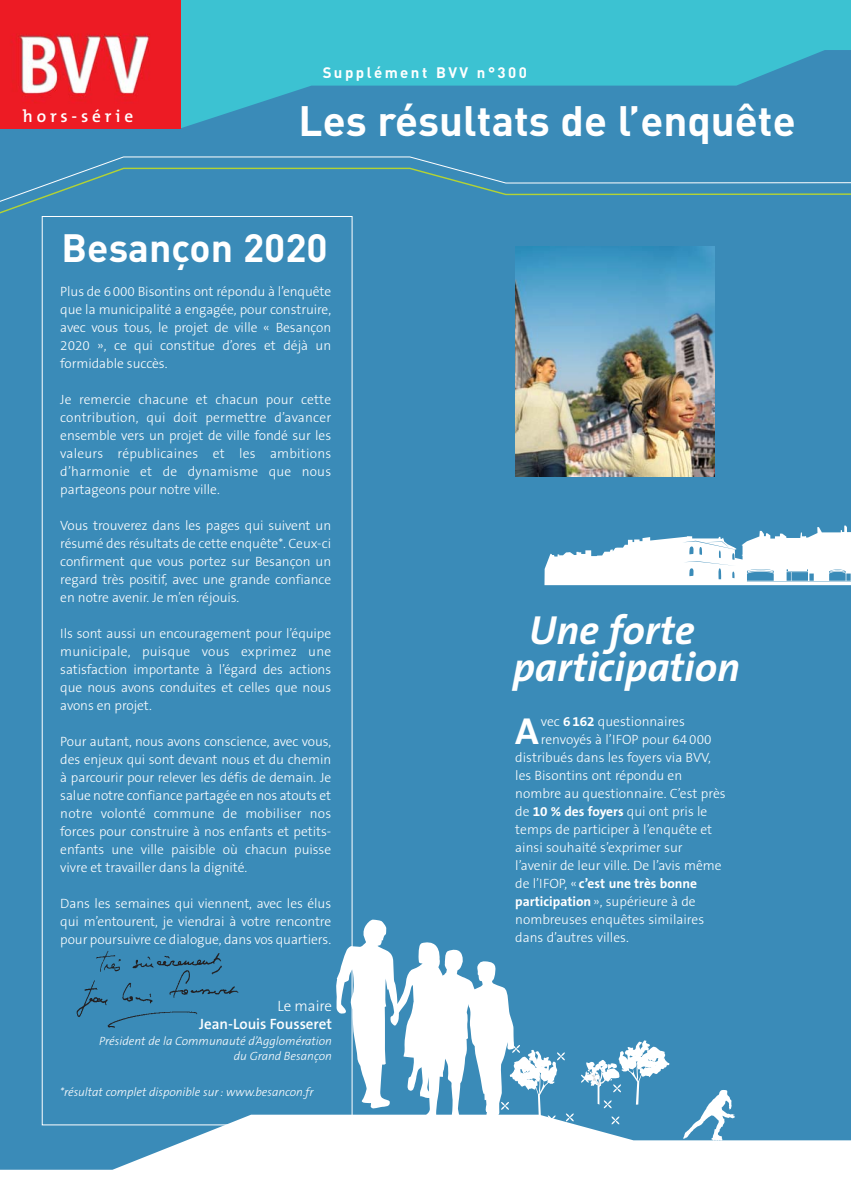
<style>
.page{position:relative;width:851px;height:1191px;background:#fff}
.page>*{position:absolute;margin:0;border:0;box-sizing:border-box;transform-origin:0 0}
.t1{font:700 42px "DIN";color:#fff}
.t2{font:italic 700 40.95px "The Sans B7";color:#fff}
.t3{font:700 39px "DIN";color:#fff}
.t4{font:700 37.8px "The Sans B7";color:#fff}
.t5{font:600 17.25px "The Mix B6";letter-spacing:.22em;color:#fff}
.t6{font:600 15px "The Sans B6";color:#fff}
.t7{font:700 15px "DIN";letter-spacing:.165em;color:#fff}
.t8{font:300 15px "The Sans B3";color:#fff}
.t9{font:300 13.5px/18px "The Sans B3";color:#fff;text-align:justify}
.t10{font:700 13.5px "The Sans B7";color:#fff}
.t11{font:italic 300 12px/14.4px "The Sans B3";letter-spacing:-.005em;color:#fff;text-align:right}
.s1{font-family:"The Sans B7";font-weight:700}
.s2{font-family:"The Sans B3";font-weight:300}
</style>
<div class="page">
<div style="left:0;top:35px;width:850px;height:1155px;background:#3a8bb8"></div>
<svg style="left:703px;top:1090px;width:29px;height:24px"></svg>
<svg style="left:544px;top:525px;width:306px;height:60px"></svg>
<svg style="left:0;top:1114px;width:850px;height:76px;fill:#fff"></svg>
<svg style="left:0;top:157px;width:850px;height:52px"></svg>
<svg style="left:336px;top:919px;width:333px;height:208px"></svg>
<img style="left:515px;top:246px;width:199px;height:231px">
<img style="left:76px;top:951px;width:163px;height:77px">
<svg style="left:181px;top:1px;width:669px;height:127px;fill:#3cc2d2"></svg>
<img style="left:0;top:1px;width:181px;height:127px">
<p class="t5" style="left:23px;top:110px;width:112px">hors-série</p>
<p class="t7" style="left:322px;top:68px;width:206px">Supplément BVV n°300</p>
<h1 class="t1" style="left:298px;top:106px;width:498px">Les résultats de l’enquête</h1>
<h3 class="t3" style="left:62px;top:234px;width:268px">Besançon 2020</h3>
<p class="t9" style="left:60px;top:283px;width:272px">Plus de 6 000 Bisontins ont répondu à l’enquête que la municipalité a engagée, pour construire, avec vous tous, le projet de ville « Besançon 2020 », ce qui constitue d’ores et déjà un formidable succès.</p>
<p class="t9" style="left:60px;top:391px;width:272px">Je remercie chacune et chacun pour cette contribution, qui doit permettre d’avancer ensemble vers un projet de ville fondé sur les valeurs républicaines et les ambitions d’harmonie et de dynamisme que nous partageons pour notre ville.</p>
<p class="t9" style="left:60px;top:517px;width:272px">Vous trouverez dans les pages qui suivent un résumé des résultats de cette enquête*. Ceux-ci confirment que vous portez sur Besançon un regard très positif, avec une grande confiance en notre avenir. Je m’en réjouis.</p>
<p class="t9" style="left:60px;top:625px;width:272px">Ils sont aussi un encouragement pour l’équipe municipale, puisque vous exprimez une satisfaction importante à l’égard des actions que nous avons conduites et celles que nous avons en projet.</p>
<p class="t9" style="left:60px;top:733px;width:272px">Pour autant, nous avons conscience, avec vous, des enjeux qui sont devant nous et du chemin à parcourir pour relever les défis de demain. Je salue notre confiance partagée en nos atouts et notre volonté commune de mobiliser nos forces pour construire à nos enfants et petits&shy;enfants une ville paisible où chacun puisse vivre et travailler dans la dignité.</p>
<p class="t9" style="left:60px;top:895px;width:272px">Dans les semaines qui viennent, avec les élus qui m’entourent, je viendrai à votre rencontre pour poursuivre ce dialogue, dans vos quartiers.</p>
<p class="t8" style="left:277px;top:1000px;width:56px">Le maire</p>
<p class="t6" style="left:199px;top:1018px;width:134px">Jean-Louis Fousseret</p>
<p class="t11" style="left:99px;top:1035px;width:234px">Président de la Communauté d’Agglomération du Grand Besançon</p>
<p class="t11" style="left:60px;top:1086px;width:255px">*résultat complet disponible sur : www.besancon.fr</p>
<h2 class="t2" style="left:529px;top:615px;width:167px">Une forte</h2>
<h2 class="t2" style="left:512px;top:651px;width:229px">participation</h2>
<h3 class="t4" style="left:515px;top:716px;width:25px">A</h3>
<p class="t9" style="left:541px;top:713px;width:145px">vec <span class="s1">6 162</span> questionnaires</p>
<p class="t9" style="left:541px;top:731px;width:172px">renvoyés à l’IFOP pour 64 000</p>
<p class="t9" style="left:515px;top:749px;width:197px">distribués dans les foyers via BVV,</p>
<p class="t9" style="left:515px;top:767px;width:168px">les Bisontins ont répondu en</p>
<p class="t9" style="left:515px;top:785px;width:212px">nombre au questionnaire. C’est près</p>
<p class="t9" style="left:515px;top:803px;width:193px">de <span class="s1">10 % des foyers</span> qui ont pris le</p>
<p class="t9" style="left:515px;top:821px;width:198px">temps de participer à l’enquête et</p>
<p class="t9" style="left:515px;top:839px;width:169px">ainsi souhaité s’exprimer sur</p>
<p class="t9" style="left:515px;top:857px;width:208px">l’avenir de leur ville. De l’avis même</p>
<p class="t10" style="left:515px;top:878px;width:183px"><span class="s2">de l’IFOP, «</span> c’est une très bonne</p>
<p class="t9" style="left:515px;top:893px;width:190px;text-align:left"><span class="s1">participation</span>», supérieure à de nombreuses enquêtes similaires dans d’autres villes.</p>
</div>
